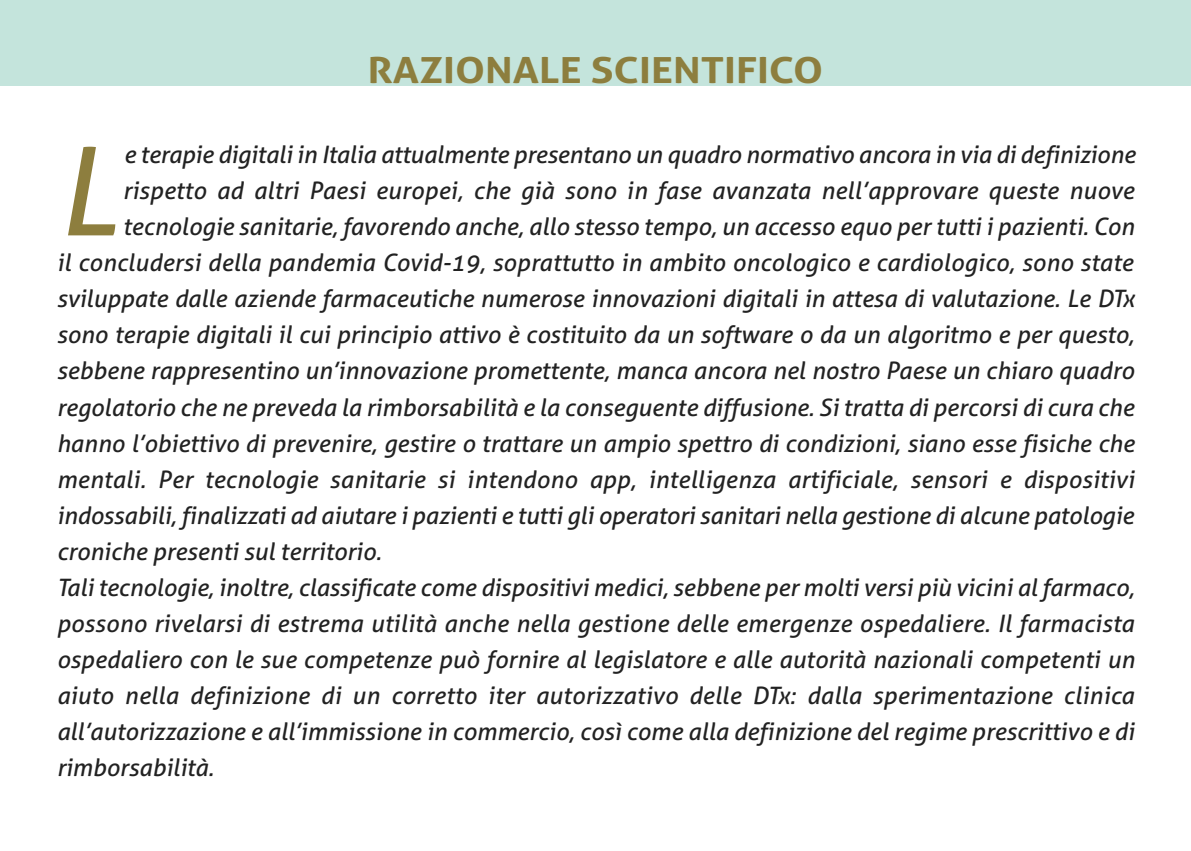
<style>
.page{position:relative;width:1191px;height:851px;background:#fff}
.page>*{position:absolute;margin:0;border:0;box-sizing:border-box;transform-origin:0 0}
.t1{font:italic 122.6px "Aller";color:#8d7e3e}
.t2{font:700 36px "Aller";color:#8d7e3e;scale:1.15 1}
.t3{font:italic 24px "Aller";color:#222}
</style>
<div class="page">
<div style="left:0;top:0;width:1191px;height:85px;background:#c4e4dc"></div>
<h2 class="t2" style="left:368px;top:50px;width:398px">RAZIONALE SCIENTIFICO</h2>
<h1 class="t1" style="left:57px;top:120px;width:62px">L</h1>
<p class="t3" style="left:124px;top:141px;width:1012px">e terapie digitali in Italia attualmente presentano un quadro normativo ancora in via di definizione</p>
<p class="t3" style="left:123px;top:177px;width:1013px">rispetto ad altri Paesi europei, che già sono in fase avanzata nell’approvare queste nuove</p>
<p class="t3" style="left:123px;top:213px;width:1013px">tecnologie sanitarie, favorendo anche, allo stesso tempo, un accesso equo per tutti i pazienti. Con</p>
<p class="t3" style="left:57px;top:249px;width:1078px">il concludersi della pandemia Covid-19, soprattutto in ambito oncologico e cardiologico, sono state</p>
<p class="t3" style="left:57px;top:285px;width:1079px">sviluppate dalle aziende farmaceutiche numerose innovazioni digitali in attesa di valutazione. Le DTx</p>
<p class="t3" style="left:57px;top:321px;width:1079px">sono terapie digitali il cui principio attivo è costituito da un software o da un algoritmo e per questo,</p>
<p class="t3" style="left:57px;top:357px;width:1079px">sebbene rappresentino un’innovazione promettente, manca ancora nel nostro Paese un chiaro quadro</p>
<p class="t3" style="left:57px;top:393px;width:1079px">regolatorio che ne preveda la rimborsabilità e la conseguente diffusione. Si tratta di percorsi di cura che</p>
<p class="t3" style="left:57px;top:429px;width:1079px">hanno l’obiettivo di prevenire, gestire o trattare un ampio spettro di condizioni, siano esse fisiche che</p>
<p class="t3" style="left:57px;top:465px;width:1079px">mentali. Per tecnologie sanitarie si intendono app, intelligenza artificiale, sensori e dispositivi</p>
<p class="t3" style="left:57px;top:501px;width:1078px">indossabili, finalizzati ad aiutare i pazienti e tutti gli operatori sanitari nella gestione di alcune patologie</p>
<p class="t3" style="left:57px;top:537px;width:326px">croniche presenti sul territorio.</p>
<p class="t3" style="left:57px;top:573px;width:1079px">Tali tecnologie, inoltre, classificate come dispositivi medici, sebbene per molti versi più vicini al farmaco,</p>
<p class="t3" style="left:57px;top:609px;width:1079px">possono rivelarsi di estrema utilità anche nella gestione delle emergenze ospedaliere. Il farmacista</p>
<p class="t3" style="left:57px;top:645px;width:1079px">ospedaliero con le sue competenze può fornire al legislatore e alle autorità nazionali competenti un</p>
<p class="t3" style="left:57px;top:681px;width:1079px">aiuto nella definizione di un corretto iter autorizzativo delle DTx: dalla sperimentazione clinica</p>
<p class="t3" style="left:57px;top:717px;width:1079px">all’autorizzazione e all’immissione in commercio, così come alla definizione del regime prescrittivo e di</p>
<p class="t3" style="left:57px;top:753px;width:159px">rimborsabilità.</p>
</div>
